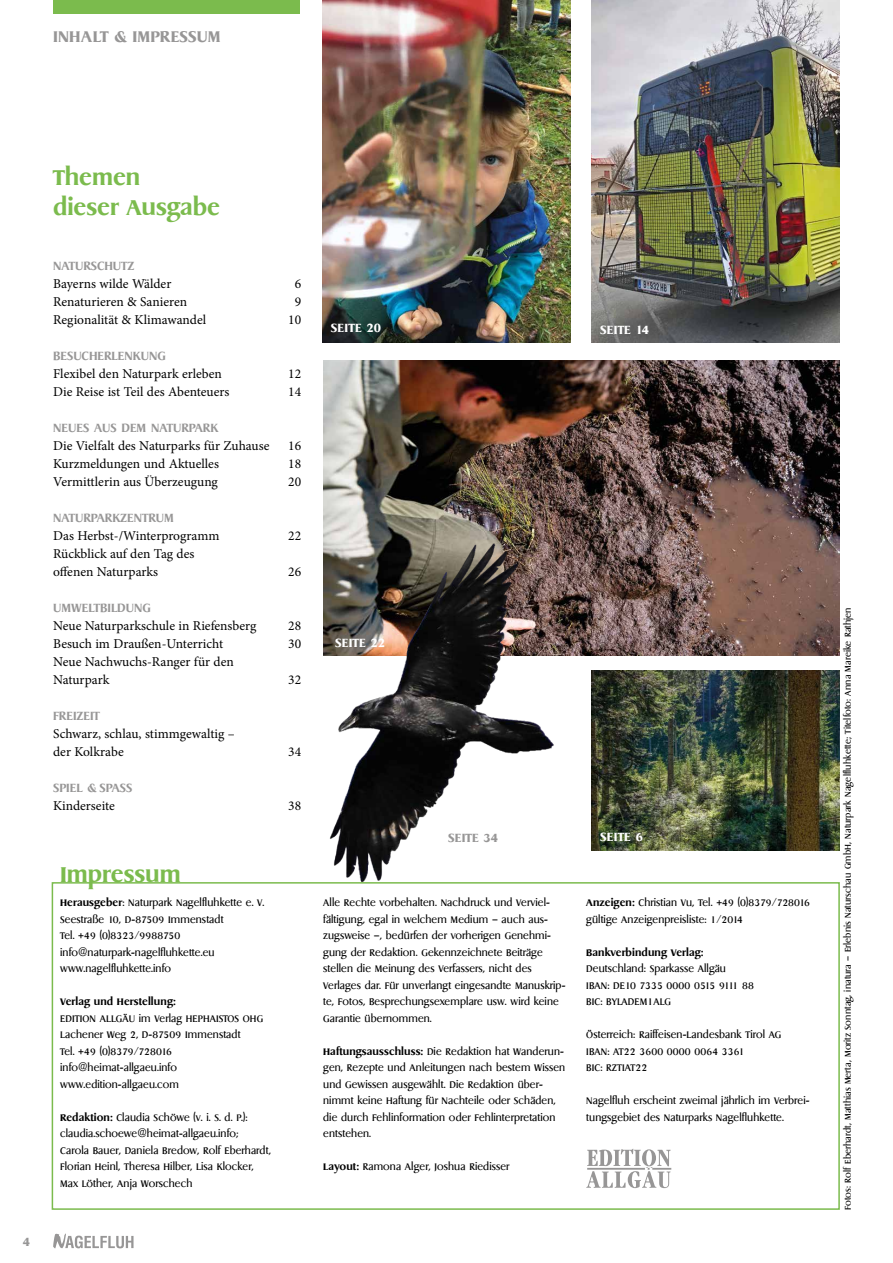
<style>
.page{position:relative;width:893px;height:1263px;background:#fff}
.page>*{position:absolute;margin:0;border:0;box-sizing:border-box;transform-origin:0 0}
.t1{font:27px/30px "Dragon Serial Xbold";color:#7bbb4d}
.t2{font:19.5px "Dragon Serial Xbold";letter-spacing:.005em;color:#979696}
.t3{font:700 15px "Dragon Serial";color:#979696}
.t4{font:15px "Dragon Serial Xbold";letter-spacing:.01em;color:#fff}
.t5{font:15px "Dragon Serial Xbold";letter-spacing:.01em;color:#979696}
.t6{font:13.5px/18px "Minion Pro";color:#000}
.t7{font:12px/16.5px "Dragon Serial";letter-spacing:.01em;color:#000}
.t8{font:12px "Dragon Serial Xbold";letter-spacing:.01em;color:#000}
.t9{font:10.5px "Dragon Serial";letter-spacing:.01em;color:#000}
.s1{font-family:"Dragon Serial Xbold"}
</style>
<div class="page">
<div style="left:53px;top:0;width:247px;height:13px;background:#7bbb4d"></div>
<svg style="left:53px;top:1233px;width:81px;height:15px"></svg>
<div style="left:52px;top:882px;width:788px;height:328px;border:2px solid #7bbb4d"></div>
<svg style="left:586px;top:1149px;width:85px;height:39px"></svg>
<img style="left:322px;top:0;width:248px;height:342px">
<img style="left:323px;top:360px;width:517px;height:295px">
<img style="left:592px;top:670px;width:248px;height:180px">
<img style="left:592px;top:0;width:248px;height:342px">
<img style="left:263px;top:527px;width:314px;height:358px">
<h2 class="t2" style="left:53px;top:24px;width:169px">INHALT &amp; IMPRESSUM</h2>
<p class="t5" style="left:23px;top:1232px;width:9px">4</p>
<h1 class="t1" style="left:53px;top:161px;width:168px">Themen<br>dieser Ausgabe</h1>
<p class="t3" style="left:53px;top:256px;width:83px">NATURSCHUTZ</p>
<p class="t6" style="left:53px;top:275px;width:120px">Bayerns wilde Wälder</p>
<p class="t6" style="left:295px;top:275px;width:8px">6</p>
<p class="t6" style="left:53px;top:293px;width:135px">Renaturieren &amp; Sanieren</p>
<p class="t6" style="left:295px;top:293px;width:8px">9</p>
<p class="t6" style="left:53px;top:311px;width:154px">Regionalität &amp; Klimawandel</p>
<p class="t6" style="left:288px;top:311px;width:14px">10</p>
<p class="t3" style="left:53px;top:346px;width:114px">BESUCHERLENKUNG</p>
<p class="t6" style="left:53px;top:365px;width:170px">Flexibel den Naturpark erleben</p>
<p class="t6" style="left:288px;top:365px;width:14px">12</p>
<p class="t6" style="left:53px;top:383px;width:178px">Die Reise ist Teil des Abenteuers</p>
<p class="t6" style="left:288px;top:383px;width:14px">14</p>
<p class="t3" style="left:53px;top:418px;width:167px">NEUES AUS DEM NATURPARK</p>
<p class="t6" style="left:53px;top:437px;width:218px">Die Vielfalt des Naturparks für Zuhause</p>
<p class="t6" style="left:288px;top:437px;width:14px">16</p>
<p class="t6" style="left:53px;top:455px;width:167px">Kurzmeldungen und Aktuelles</p>
<p class="t6" style="left:288px;top:455px;width:14px">18</p>
<p class="t6" style="left:53px;top:473px;width:166px">Vermittlerin aus Überzeugung</p>
<p class="t6" style="left:288px;top:473px;width:14px">20</p>
<p class="t3" style="left:53px;top:508px;width:122px">NATURPARKZENTRUM</p>
<p class="t6" style="left:53px;top:527px;width:168px">Das Herbst-/Winterprogramm</p>
<p class="t6" style="left:288px;top:527px;width:14px">22</p>
<p class="t6" style="left:53px;top:545px;width:143px">Rückblick auf den Tag des offenen Naturparks</p>
<p class="t6" style="left:288px;top:563px;width:14px">26</p>
<p class="t3" style="left:53px;top:598px;width:99px">UMWELTBILDUNG</p>
<p class="t6" style="left:53px;top:617px;width:205px">Neue Naturparkschule in Riefensberg</p>
<p class="t6" style="left:288px;top:617px;width:14px">28</p>
<p class="t6" style="left:53px;top:635px;width:172px">Besuch im Draußen-Unterricht</p>
<p class="t6" style="left:288px;top:635px;width:14px">30</p>
<p class="t6" style="left:53px;top:653px;width:182px">Neue Nachwuchs-Ranger für den<br>Naturpark</p>
<p class="t6" style="left:288px;top:671px;width:14px">32</p>
<p class="t3" style="left:53px;top:706px;width:48px">FREIZEIT</p>
<p class="t6" style="left:53px;top:725px;width:183px">Schwarz, schlau, stimmgewaltig – der Kolkrabe</p>
<p class="t6" style="left:288px;top:743px;width:14px">34</p>
<p class="t3" style="left:53px;top:778px;width:81px">SPIEL &amp; SPASS</p>
<p class="t6" style="left:53px;top:797px;width:63px">Kinderseite</p>
<p class="t6" style="left:288px;top:797px;width:14px">38</p>
<h1 class="t1" style="left:60px;top:858px;width:122px">Impressum</h1>
<p class="t7" style="left:60px;top:894px;width:206px"><span class="s1">Herausgeber</span>: Naturpark Nagelfluhkette e. V.<br>Seestraße 10, D-87509 Immenstadt<br>Tel. +49 (0)8323/9988750 info@naturpark-nagelfluhkette.eu www.nagelfluhkette.info</p>
<p class="t8" style="left:60px;top:994px;width:117px">Verlag und Herstellung:</p>
<p class="t7" style="left:60px;top:1009px;width:205px">EDITION ALLGÄU im Verlag HEPHAISTOS OHG<br>Lachener Weg 2, D-87509 Immenstadt<br>Tel. +49 (0)8379/728016 info@heimat-allgaeu.info www.edition-allgaeu.com</p>
<p class="t7" style="left:60px;top:1108px;width:212px"><span class="s1">Redaktion:</span> Claudia Schöwe (v. i. S. d. P.): claudia.schoewe@heimat-allgaeu.info;<br>Carola Bauer, Daniela Bredow, Rolf Eberhardt, Florian Heinl, Theresa Hilber, Lisa Klocker, Max Löther, Anja Worschech</p>
<p class="t4" style="left:331px;top:319px;width:52px">SEITE 20</p>
<p class="t4" style="left:600px;top:320px;width:50px">SEITE 14</p>
<p class="t4" style="left:335px;top:633px;width:52px">SEITE 22</p>
<p class="t5" style="left:448px;top:828px;width:52px">SEITE 34</p>
<p class="t4" style="left:600px;top:827px;width:44px">SEITE 6</p>
<p class="t7" style="left:323px;top:894px;width:244px">Alle Rechte vorbehalten. Nachdruck und Verviel&shy;fältigung, egal in welchem Medium – auch aus&shy;zugsweise –, bedürfen der vorherigen Genehmi&shy;gung der Redaktion. Gekennzeichnete Beiträge stellen die Meinung des Verfassers, nicht des Verlages dar. Für unverlangt eingesandte Manuskrip&shy;te, Fotos, Besprechungsexemplare usw. wird keine Garantie übernommen.</p>
<p class="t7" style="left:323px;top:1042px;width:243px"><span class="s1">Haftungsausschluss:</span> Die Redaktion hat Wanderun&shy;gen, Rezepte und Anleitungen nach bestem Wissen und Gewissen ausgewählt. Die Redaktion über&shy;nimmt keine Haftung für Nachteile oder Schäden, die durch Fehlinformation oder Fehlinterpretation entstehen.</p>
<p class="t7" style="left:323px;top:1158px;width:188px"><span class="s1">Layout:</span> Ramona Alger, Joshua Riedisser</p>
<p class="t7" style="left:586px;top:894px;width:225px"><span class="s1">Anzeigen:</span> Christian Vu, Tel. +49 (0)8379/728016 gültige Anzeigenpreisliste: 1/2014</p>
<p class="t8" style="left:586px;top:944px;width:119px">Bankverbindung Verlag:</p>
<p class="t7" style="left:586px;top:960px;width:169px">Deutschland: Sparkasse Allgäu<br>IBAN: DE10 7335 0000 0515 9111 88<br>BIC: BYLADEM1ALG</p>
<p class="t7" style="left:586px;top:1026px;width:197px">Österreich: Raiffeisen-Landesbank Tirol AG<br>IBAN: AT22 3600 0000 0064 3361<br>BIC: RZTIAT22</p>
<p class="t7" style="left:586px;top:1092px;width:225px">Nagelfluh erscheint zweimal jährlich im Verbrei&shy;tungsgebiet des Naturparks Nagelfluhkette.</p>
<p class="t9" style="left:841px;top:1210px;width:604px;rotate:-90deg">Fotos: Rolf Eberhardt, Matthias Merta, Moritz Sonntag, inatura – Erlebnis Naturschau GmbH, Naturpark Nagelfluhkette; Titelfoto: Anna Mareike Rathjen</p>
</div>
